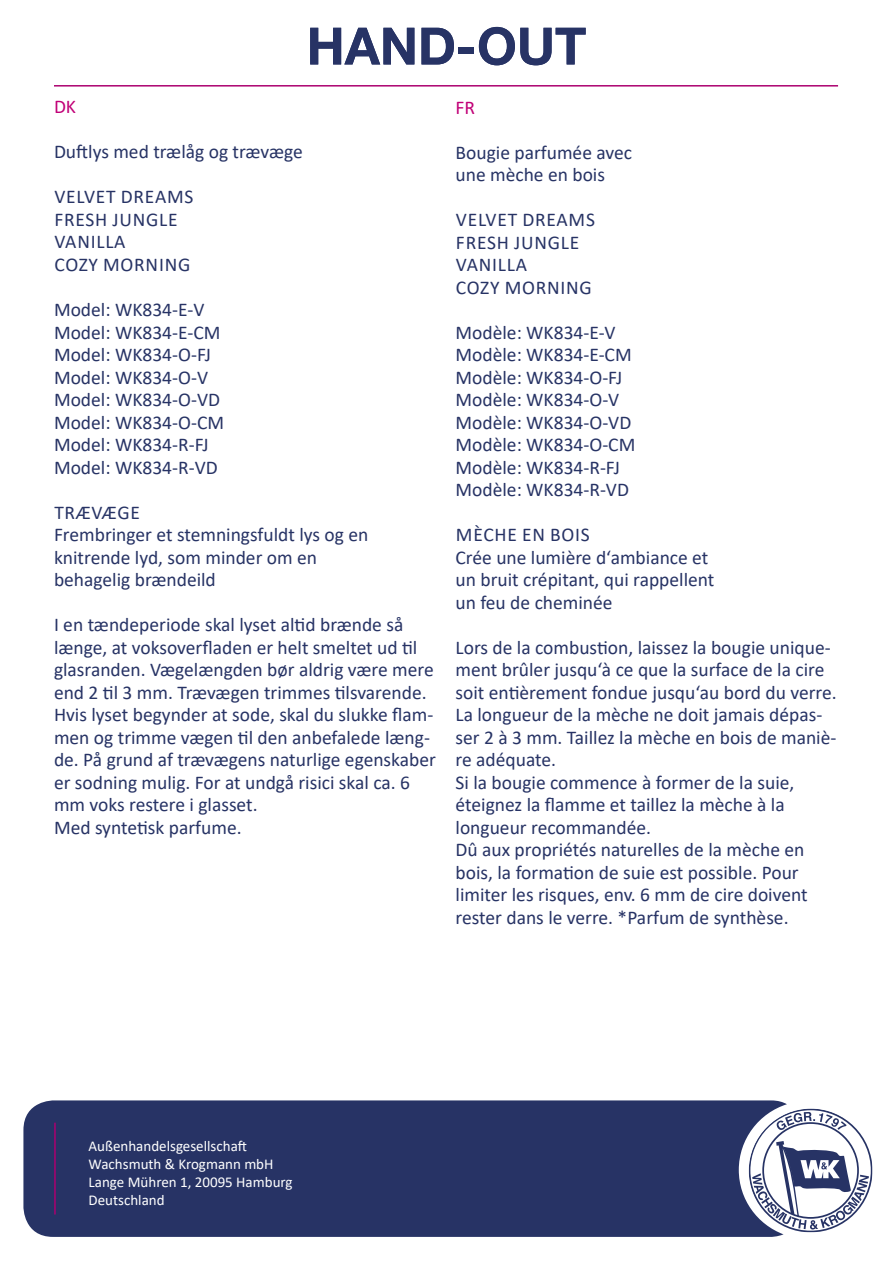
<style>
.page{position:relative;width:893px;height:1263px;background:#fff}
.page>*{position:absolute;margin:0;border:0;box-sizing:border-box;transform-origin:0 0}
.t1{font:700 51.3px "Helvetica Neue LT Std";color:#273365}
.t2{font:19.5px/22.5px "Calibri";color:#273365}
.t3{font:19.5px/22.5px "Calibri";letter-spacing:.04em;color:#273365}
.t4{font:19.5px "Calibri";color:#c10077}
.t5{font:15px/18px "Calibri";color:#fff}
</style>
<div class="page">
<div style="left:23px;top:1100px;width:764px;height:137px;background:#273365"></div>
<hr style="left:54px;top:85px;width:784px;height:2px;background:#ac006f">
<hr style="left:54px;top:1123px;width:2px;height:91px;background:#ac006f">
<svg style="left:749px;top:1108px;width:123px;height:124px"></svg>
<h1 class="t1" style="left:307px;top:14px;width:281px">HAND-OUT</h1>
<p class="t4" style="left:54px;top:93px;width:24px">DK</p>
<p class="t2" style="left:54px;top:140px;width:250px">Duftlys med trælåg og trævæge</p>
<p class="t3" style="left:54px;top:185px;width:141px">VELVET DREAMS<br>FRESH JUNGLE<br>VANILLA<br>COZY MORNING</p>
<p class="t2" style="left:54px;top:298px;width:172px">Model: WK834-E-V<br>Model: WK834-E-CM<br>Model: WK834-O-FJ<br>Model: WK834-O-V<br>Model: WK834-O-VD<br>Model: WK834-O-CM<br>Model: WK834-R-FJ<br>Model: WK834-R-VD</p>
<p class="t2" style="left:54px;top:500px;width:316px">TRÆVÆGE<br>Frembringer et stemningsfuldt lys og en knitrende lyd, som minder om en behagelig brændeild</p>
<p class="t2" style="left:54px;top:613px;width:383px">I en tændeperiode skal lyset altid brænde så længe, at voksoverfladen er helt smeltet ud til glasranden. Vægelængden bør aldrig være mere end 2 til 3 mm. Trævægen trimmes tilsvarende.<br>Hvis lyset begynder at sode, skal du slukke flam&shy;men og trimme vægen til den anbefalede læng&shy;de. På grund af trævægens naturlige egenskaber er sodning mulig. For at undgå risici skal ca. 6 mm voks restere i glasset.<br>Med syntetisk parfume.</p>
<p class="t4" style="left:456px;top:94px;width:21px">FR</p>
<p class="t2" style="left:456px;top:140px;width:178px">Bougie parfumée avec une mèche en bois</p>
<p class="t3" style="left:456px;top:208px;width:141px">VELVET DREAMS<br>FRESH JUNGLE<br>VANILLA<br>COZY MORNING</p>
<p class="t2" style="left:456px;top:320px;width:181px">Modèle: WK834-E-V<br>Modèle: WK834-E-CM<br>Modèle: WK834-O-FJ<br>Modèle: WK834-O-V<br>Modèle: WK834-O-VD<br>Modèle: WK834-O-CM<br>Modèle: WK834-R-FJ<br>Modèle: WK834-R-VD</p>
<p class="t2" style="left:456px;top:523px;width:260px">MÈCHE EN BOIS<br>Crée une lumière d‘ambiance et un bruit crépitant, qui rappellent un feu de cheminée</p>
<p class="t2" style="left:456px;top:635px;width:383px">Lors de la combustion, laissez la bougie unique&shy;ment brûler jusqu‘à ce que la surface de la cire soit entièrement fondue jusqu‘au bord du verre.<br>La longueur de la mèche ne doit jamais dépas&shy;ser 2 à 3 mm. Taillez la mèche en bois de maniè&shy;re adéquate.<br>Si la bougie commence à former de la suie, éteignez la flamme et taillez la mèche à la longueur recommandée.<br>Dû aux propriétés naturelles de la mèche en bois, la formation de suie est possible. Pour limiter les risques, env. 6 mm de cire doivent rester dans le verre. *Parfum de synthèse.</p>
<p class="t5" style="left:89px;top:1137px;width:206px">Außenhandelsgesellschaft<br>Wachsmuth &amp; Krogmann mbH<br>Lange Mühren 1, 20095 Hamburg<br>Deutschland</p>
</div>
